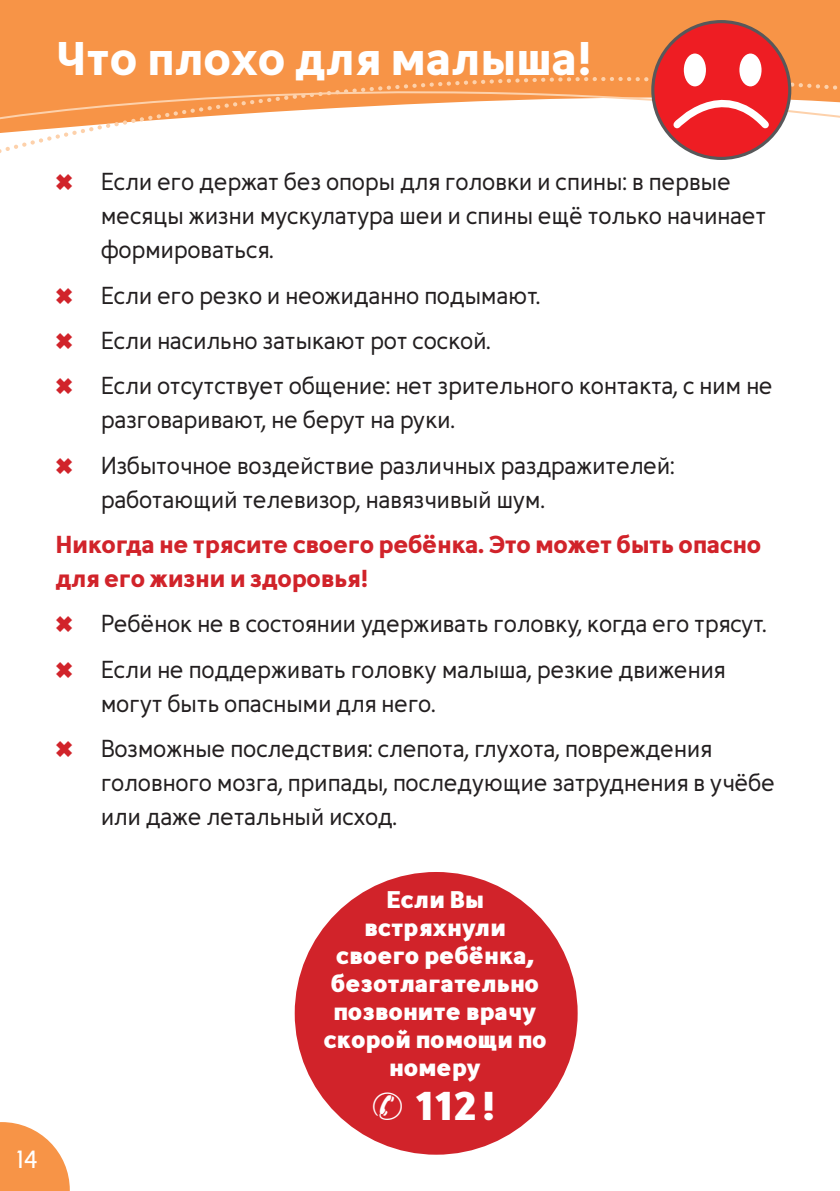
<style>
.page{position:relative;width:840px;height:1191px;background:#fff}
.page>*{position:absolute;margin:0;border:0;box-sizing:border-box;transform-origin:0 0}
.t1{font:700 48px "Avancement 2020";color:#fff}
.t2{font:900 40px "Avancement 2020";color:#fff}
.t3{font:25px/45.4px "Avancement 2020";letter-spacing:-.01em;color:#231f20}
.t4{font:700 25px/34px "Avancement 2020";letter-spacing:-.01em;color:#d1232a}
.t5{font:900 24px/28px "Avancement 2020";color:#fff;text-align:center}
.t6{font:24px "Stilu";color:#fff}
</style>
<div class="page">
<svg style="left:0;top:1122px;width:70px;height:69px"></svg>
<div style="left:0;top:0;width:839px;height:50px;background:#f79447"></div>
<svg style="left:0;top:50px;width:839px;height:109px"></svg>
<svg style="left:0;top:58px;width:839px;height:65px"></svg>
<div style="left:652px;top:22px;width:137px;height:136px;background:#ee1d23;border-radius:50%"></div>
<div style="left:651px;top:20px;width:139px;height:140px;border:3px solid #57585a;border-radius:50%"></div>
<div style="left:683px;top:54px;width:22px;height:32px;background:#fff;border-radius:50%"></div>
<div style="left:739px;top:54px;width:22px;height:32px;background:#fff;border-radius:50%"></div>
<svg style="left:669px;top:77px;width:106px;height:58px"></svg>
<div style="left:294px;top:872px;width:283px;height:282px;background:#d1232a;border-radius:50%"></div>
<h1 class="t1" style="left:55px;top:17px;width:539px">Что плохо для малыша!</h1>
<p class="t3" style="left:101px;top:164px;width:666px;line-height:34px">Если его держат без опоры для головки и спины: в первые месяцы жизни мускулатура шеи и спины ещё только начинает формироваться.</p>
<p class="t3" style="left:101px;top:272px;width:673px">Если его резко и неожиданно подымают.<br>Если насильно затыкают рот соской.<br>Если отсутствует общение: нет зрительного контакта, с ним не</p>
<p class="t3" style="left:101px;top:397px;width:575px">разговаривают, не берут на руки.<br>Избыточное воздействие различных раздражителей:</p>
<p class="t3" style="left:101px;top:476px;width:445px">работающий телевизор, навязчивый шум.</p>
<p class="t4" style="left:55px;top:525px;width:707px">Никогда не трясите своего ребёнка. Это может быть опасно для его жизни и здоровья!</p>
<p class="t3" style="left:101px;top:601px;width:667px">Ребёнок не в состоянии удерживать головку, когда его трясут.<br>Если не поддерживать головку малыша, резкие движения</p>
<p class="t3" style="left:101px;top:680px;width:612px">могут быть опасными для него.<br>Возможные последствия: слепота, глухота, повреждения</p>
<p class="t3" style="left:101px;top:765px;width:675px;line-height:34px">головного мозга, припады, последующие затруднения в учёбе или даже летальный исход.</p>
<p class="t6" style="left:16px;top:1143px;width:24px">14</p>
<p class="t5" style="left:323px;top:884px;width:225px">Если Вы встряхнули своего ребёнка, безотлагательно позвоните врачу скорой помощи по номеру</p>
<h2 class="t2" style="left:414px;top:1071px;width:84px">112!</h2>
</div>
